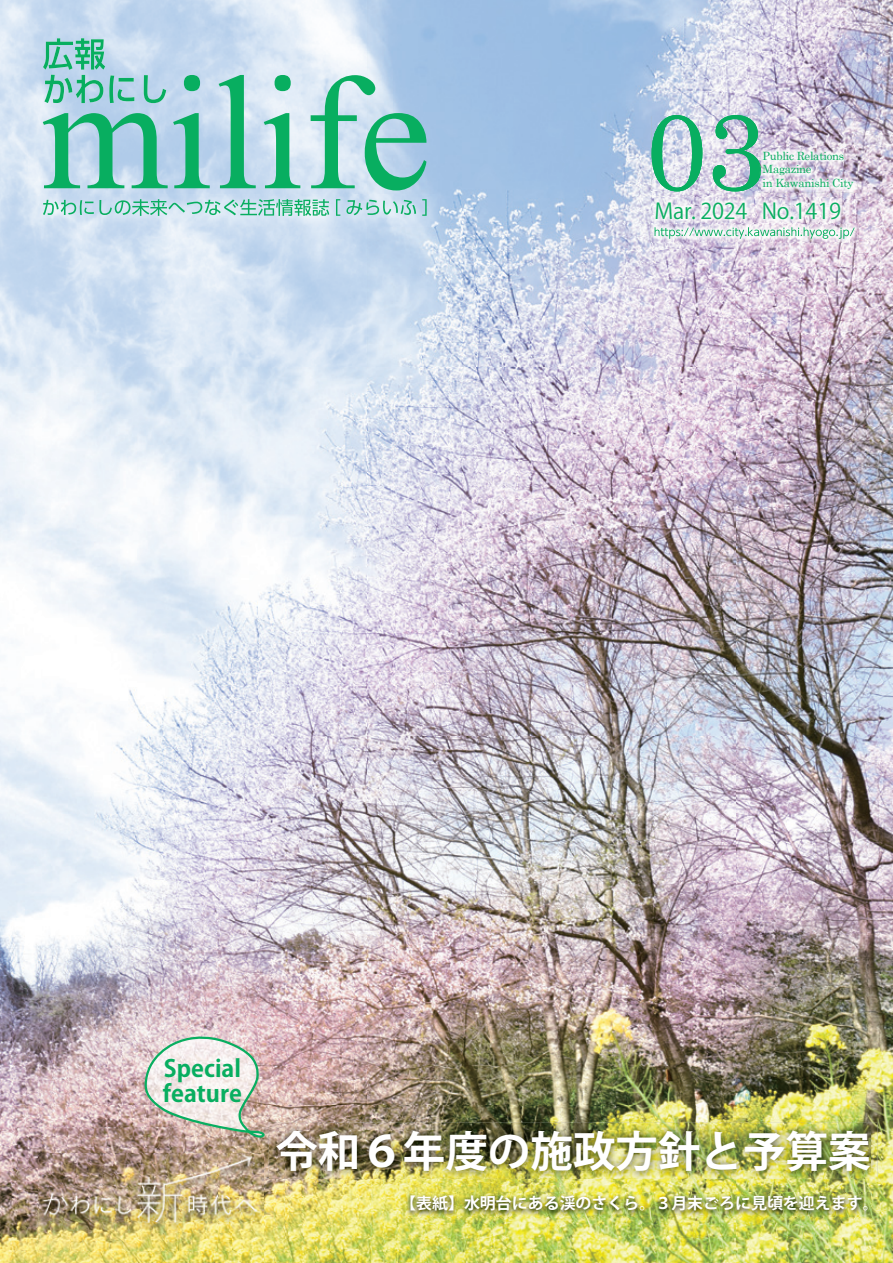
<style>
.page{position:relative;width:893px;height:1263px;background:#fff}
.page>*{position:absolute;margin:0;border:0;box-sizing:border-box;transform-origin:0 0}
.t1{font:108.3px "Century";color:#08ae60}
.t2{font:700 42.45px "Koz Go Pr 6 N";color:#fff}
.t3{font:700 23.4px/25.5px "Koz Go Pr 6 N";color:#08ae60}
.t4{font:21.6px "Koz Go Pr 6 N";letter-spacing:-.01em;color:#08ae60}
.t5{font:700 15.9px "Koz Go Pr 6 N";color:#fff}
.t6{font:11.4px/13.4px "Century";letter-spacing:-.025em;color:#08ae60}
</style>
<div class="page">
<img style="left:0;top:0;width:735px;height:1158px">
<img style="left:735px;top:0;width:158px;height:1263px">
<img style="left:0;top:1158px;width:52px;height:105px">
<img style="left:263px;top:1179px;width:473px;height:84px">
<img style="left:52px;top:1250px;width:211px;height:13px">
<img style="left:652px;top:115px;width:109px;height:76px">
<img style="left:652px;top:191px;width:107px;height:1px">
<img style="left:652px;top:197px;width:192px;height:26px">
<svg style="left:43px;top:38px;width:383px;height:152px;background:#9bd0cd"></svg>
<img style="left:39px;top:194px;width:399px;height:33px">
<svg style="left:43px;top:199px;width:384px;height:17px;background:#a0d5ce"></svg>
<img style="left:650px;top:223px;width:209px;height:20px">
<svg style="left:655px;top:227px;width:200px;height:12px"></svg>
<img style="left:269px;top:1123px;width:608px;height:56px">
<img style="left:285px;top:1130px;width:585px;height:41px">
<img style="left:406px;top:1193px;width:466px;height:24px">
<img style="left:17px;top:1127px;width:252px;height:41px">
<img style="left:17px;top:1168px;width:53px;height:82px">
<img style="left:231px;top:1168px;width:54px;height:82px">
<img style="left:70px;top:1232px;width:161px;height:18px">
<img style="left:269px;top:1127px;width:16px;height:52px">
<img style="left:276px;top:1130px;width:9px;height:41px">
<img style="left:38px;top:1153px;width:225px;height:79px">
<svg style="left:145px;top:1036px;width:120px;height:102px"></svg>
<img style="left:759px;top:148px;width:98px;height:45px">
<img style="left:759px;top:148px;width:2px;height:43px">
<h1 class="t1" style="left:646px;top:60px;width:121px">03</h1>
<p class="t6" style="left:762px;top:148px;width:93px">Public Relations<br>Magazine<br>in Kawanishi City</p>
<h3 class="t4" style="left:654px;top:198px;width:188px">Mar. 2024 No.1419</h3>
<h3 class="t3" style="left:163px;top:1056px;width:81px">Special feature</h3>
<h2 class="t2" style="left:275px;top:1127px;width:597px">令和６年度の施政方針と予算案</h2>
<h3 class="t5" style="left:400px;top:1194px;width:480px">【表紙】水明台にある渓のさくら。３月末ごろに見頃を迎えます。</h3>
</div>
